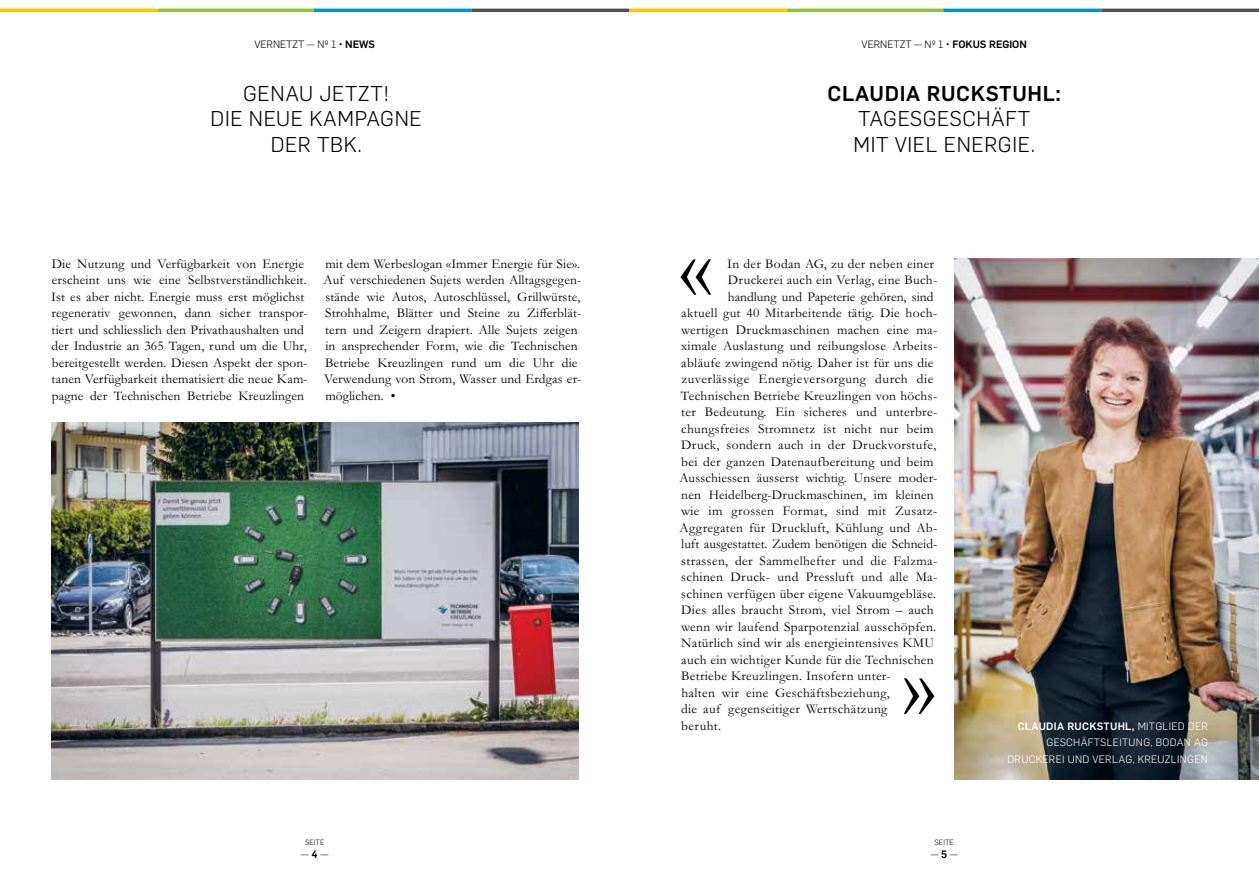
<style>
.page{position:relative;width:1259px;height:893px;background:#fff}
.page>*{position:absolute;margin:0;border:0;box-sizing:border-box;transform-origin:0 0}
.t1{font:92.25px "Garamond MT Pro";color:#000;scale:.92 1}
.t2{font:300 21px/25.5px "Flama";letter-spacing:.03em;color:#000}
.t3{font:500 21px "Flama";letter-spacing:.03em;color:#000}
.t4{font:13.5px/16.5px "Garamond MT Pro";letter-spacing:.01em;color:#000}
.t5{font:13.5px "Garamond MT Pro";letter-spacing:.04em;color:#000}
.t6{font:13.5px "Garamond MT Pro";letter-spacing:.03em;color:#000}
.t7{font:300 10.5px/16.5px "Flama";letter-spacing:.03em;color:#fff;text-align:right}
.t8{font:300 10.5px "Flama";color:#000}
.t9{font:300 7.5px "Flama";color:#000}
.s1{font-weight:500}
</style>
<div class="page">
<img style="left:954px;top:258px;width:305px;height:521px">
<img style="left:51px;top:423px;width:527px;height:356px">
<hr style="left:0;top:9px;width:158px;height:3px;background:#fec800">
<hr style="left:158px;top:9px;width:157px;height:3px;background:#96c23b">
<hr style="left:314px;top:9px;width:158px;height:3px;background:#0097cd">
<hr style="left:472px;top:9px;width:157px;height:3px;background:#525251">
<hr style="left:629px;top:9px;width:158px;height:3px;background:#fec800">
<hr style="left:787px;top:9px;width:157px;height:3px;background:#96c23b">
<hr style="left:943px;top:9px;width:158px;height:3px;background:#0097cd">
<hr style="left:1101px;top:9px;width:158px;height:3px;background:#525251">
<p class="t8" style="left:254px;top:37px;width:122px">VERNETZT — Nº 1 • <span class="s1">NEWS</span></p>
<p class="t8" style="left:861px;top:37px;width:167px">VERNETZT — Nº 1 • <span class="s1">FOKUS REGION</span></p>
<h2 class="t3" style="left:827px;top:78px;width:235px">CLAUDIA RUCKSTUHL:</h2>
<h2 class="t2" style="left:853px;top:105px;width:183px">TAGESGESCHÄFT<br>MIT VIEL ENERGIE.</h2>
<h2 class="t2" style="left:211px;top:79px;width:213px;text-align:center">GENAU JETZT!<br>DIE NEUE KAMPAGNE<br>DER TBK.</h2>
<p class="t4" style="left:51px;top:256px;width:258px">Die Nutzung und Verfügbarkeit von Energie erscheint uns wie eine Selbstverständlichkeit.<br>Ist es aber nicht. Energie muss erst möglichst regenerativ gewonnen, dann sicher transpor&shy;tiert und schliesslich den Privathaushalten und der Industrie an 365 Tagen, rund um die Uhr, bereitgestellt werden. Diesen Aspekt der spon&shy;tanen Verfügbarkeit thematisiert die neue Kam&shy;pagne der Technischen Betriebe Kreuzlingen</p>
<p class="t4" style="left:324px;top:256px;width:259px">mit dem Werbeslogan «Immer Energie für Sie».<br>Auf verschiedenen Sujets werden Alltagsgegen&shy;stände wie Autos, Autoschlüssel, Grillwürste, Strohhalme, Blätter und Steine zu Zifferblät&shy;tern und Zeigern drapiert. Alle Sujets zeigen in ansprechender Form, wie die Technischen Betriebe Kreuzlingen rund um die Uhr die Verwendung von Strom, Wasser und Erdgas er&shy;möglichen. •</p>
<p class="t4" style="left:727px;top:256px;width:208px">In der Bodan AG, zu der neben einer</p>
<h1 class="t1" style="left:680px;top:216px;width:35px">«</h1>
<p class="t4" style="left:727px;top:272px;width:211px">Druckerei auch ein Verlag, eine Buch-</p>
<p class="t4" style="left:728px;top:289px;width:207px">handlung und Papeterie gehören, sind</p>
<p class="t4" style="left:681px;top:305px;width:257px">aktuell gut 40 Mitarbeitende tätig. Die hoch-</p>
<p class="t4" style="left:681px;top:322px;width:258px">wertigen Druckmaschinen machen eine ma-</p>
<p class="t4" style="left:681px;top:338px;width:258px">ximale Auslastung und reibungslose Arbeits-</p>
<p class="t4" style="left:681px;top:355px;width:254px">abläufe zwingend nötig. Daher ist für uns die</p>
<p class="t5" style="left:681px;top:372px;width:254px">zuverlässige Energieversorgung durch die</p>
<p class="t4" style="left:681px;top:388px;width:258px">Technischen Betriebe Kreuzlingen von höchs-</p>
<p class="t4" style="left:681px;top:404px;width:258px">ter Bedeutung. Ein sicheres und unterbre-</p>
<p class="t4" style="left:681px;top:421px;width:254px">chungsfreies Stromnetz ist nicht nur beim</p>
<p class="t4" style="left:681px;top:437px;width:257px">Druck, sondern auch in der Druckvorstufe,</p>
<p class="t4" style="left:681px;top:454px;width:254px">bei der ganzen Datenaufbereitung und beim</p>
<p class="t4" style="left:679px;top:470px;width:259px">Ausschiessen äusserst wichtig. Unsere moder-</p>
<p class="t4" style="left:681px;top:487px;width:254px">nen Heidelberg-Druckmaschinen, im kleinen</p>
<p class="t6" style="left:681px;top:504px;width:258px">wie im grossen Format, sind mit Zusatz-</p>
<p class="t4" style="left:679px;top:520px;width:259px">Aggregaten für Druckluft, Kühlung und Ab-</p>
<p class="t4" style="left:681px;top:536px;width:257px">luft ausgestattet. Zudem benötigen die Schneid-</p>
<p class="t4" style="left:681px;top:553px;width:257px">strassen, der Sammelhefter und die Falzma-</p>
<p class="t4" style="left:681px;top:569px;width:257px">schinen Druck- und Pressluft und alle Ma-</p>
<p class="t4" style="left:681px;top:586px;width:256px">schinen verfügen über eigene Vakuumgebläse.</p>
<p class="t4" style="left:681px;top:602px;width:254px">Dies alles braucht Strom, viel Strom – auch</p>
<p class="t4" style="left:681px;top:619px;width:257px">wenn wir laufend Sparpotenzial ausschöpfen.</p>
<p class="t4" style="left:681px;top:635px;width:254px">Natürlich sind wir als energieintensives KMU</p>
<p class="t4" style="left:681px;top:652px;width:254px">auch ein wichtiger Kunde für die Technischen</p>
<p class="t4" style="left:681px;top:668px;width:211px">Betriebe Kreuzlingen. Insofern unter-</p>
<p class="t4" style="left:681px;top:685px;width:210px">halten wir eine Geschäftsbeziehung,</p>
<p class="t4" style="left:681px;top:701px;width:208px">die auf gegenseitiger Wertschätzung</p>
<p class="t4" style="left:681px;top:718px;width:41px">beruht.</p>
<p class="t9" style="left:305px;top:838px;width:21px">SEITE</p>
<p class="t8" style="left:301px;top:847px;width:29px">— <span class="s1">4</span> —</p>
<p class="t9" style="left:934px;top:838px;width:21px">SEITE</p>
<p class="t8" style="left:930px;top:847px;width:29px">— <span class="s1">5</span> —</p>
<p class="t7" style="left:1007px;top:717px;width:202px"><span class="s1">CLAUDIA RUCKSTUHL,</span> MITGLIED DER<br>GESCHÄFTSLEITUNG, BODAN AG<br>DRUCKEREI UND VERLAG, KREUZLINGEN</p>
</div>
